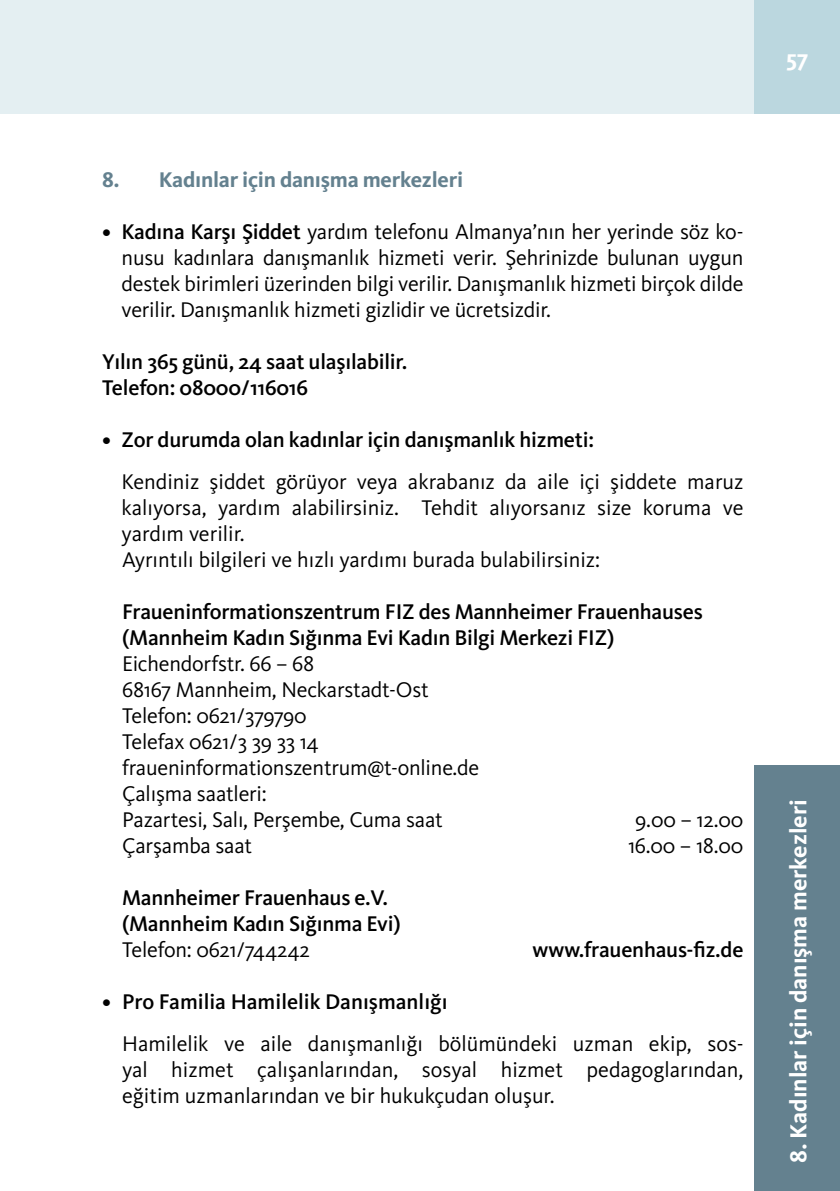
<style>
.page{position:relative;width:840px;height:1191px;background:#fff}
.page>*{position:absolute;margin:0;border:0;box-sizing:border-box;transform-origin:0 0}
.t1{font:700 24px "Kievit Pro";color:#fff}
.t2{font:22px/26px "Kievit Pro";letter-spacing:-.01em;color:#000;text-align:justify}
.t3{font:500 22px/26px "Kievit Pro";letter-spacing:-.01em;color:#000}
.t4{font:700 22px "Kievit Pro";letter-spacing:-.01em;color:#64818f}
.s1{font-weight:500}
</style>
<div class="page">
<div style="left:0;top:0;width:839px;height:113px;background:#e4eff2"></div>
<div style="left:754px;top:0;width:85px;height:113px;background:#bbd7df"></div>
<div style="left:754px;top:765px;width:85px;height:426px;background:#64818f"></div>
<p class="t4" style="left:102px;top:166px;width:362px">8. Kadınlar için danışma merkezleri</p>
<p class="t2" style="left:121px;top:218px;width:623px;text-indent:-19px"><span class="s1">• Kadına Karşı Şiddet</span> yardım telefonu Almanya’nın her yerinde söz ko&shy;nusu kadınlara danışmanlık hizmeti verir. Şehrinizde bulunan uygun destek birimleri üzerinden bilgi verilir. Danışmanlık hizmeti birçok dilde verilir. Danışmanlık hizmeti gizlidir ve ücretsizdir.</p>
<p class="t3" style="left:102px;top:348px;width:307px">Yılın 365 günü, 24 saat ulaşılabilir.<br>Telefon: 08000/116016</p>
<p class="t3" style="left:102px;top:426px;width:493px">• Zor durumda olan kadınlar için danışmanlık hizmeti:</p>
<p class="t2" style="left:121px;top:468px;width:623px;text-align:left">Kendiniz şiddet görüyor veya akrabanız da aile içi şiddete maruz kalıyorsa, yardım alabilirsiniz. Tehdit alıyorsanız size koruma ve yardım verilir.<br>Ayrıntılı bilgileri ve hızlı yardımı burada bulabilirsiniz:</p>
<p class="t3" style="left:122px;top:598px;width:582px">Fraueninformationszentrum FIZ des Mannheimer Frauenhauses (Mannheim Kadın Sığınma Evi Kadın Bilgi Merkezi FIZ)</p>
<p class="t2" style="left:122px;top:650px;width:358px;text-align:left">Eichendorfstr. 66 – 68<br>68167 Mannheim, Neckarstadt-Ost<br>Telefon: 0621/379790<br>Telefax 0621/3 39 33 14 fraueninformationszentrum@t-online.de<br>Çalışma saatleri:<br>Pazartesi, Salı, Perşembe, Cuma saat</p>
<p class="t2" style="left:634px;top:806px;width:110px">9.00 – 12.00</p>
<p class="t2" style="left:122px;top:832px;width:131px">Çarşamba saat</p>
<p class="t2" style="left:627px;top:832px;width:117px">16.00 – 18.00</p>
<p class="t3" style="left:122px;top:884px;width:280px">Mannheimer Frauenhaus e.V. (Mannheim Kadın Sığınma Evi)</p>
<p class="t2" style="left:122px;top:936px;width:189px">Telefon: 0621/744242</p>
<p class="t3" style="left:532px;top:936px;width:212px">www.frauenhaus-fiz.de</p>
<p class="t3" style="left:102px;top:988px;width:347px">• Pro Familia Hamilelik Danışmanlığı</p>
<p class="t2" style="left:122px;top:1030px;width:622px">Hamilelik ve aile danışmanlığı bölümündeki uzman ekip, sos&shy;yal hizmet çalışanlarından, sosyal hizmet pedagoglarından, eğitim uzmanlarından ve bir hukukçudan oluşur.</p>
<p class="t1" style="left:785px;top:43px;width:24px">57</p>
<p class="t1" style="left:783px;top:1162px;width:365px;rotate:-90deg">8. Kadınlar için danışma merkezleri</p>
</div>
